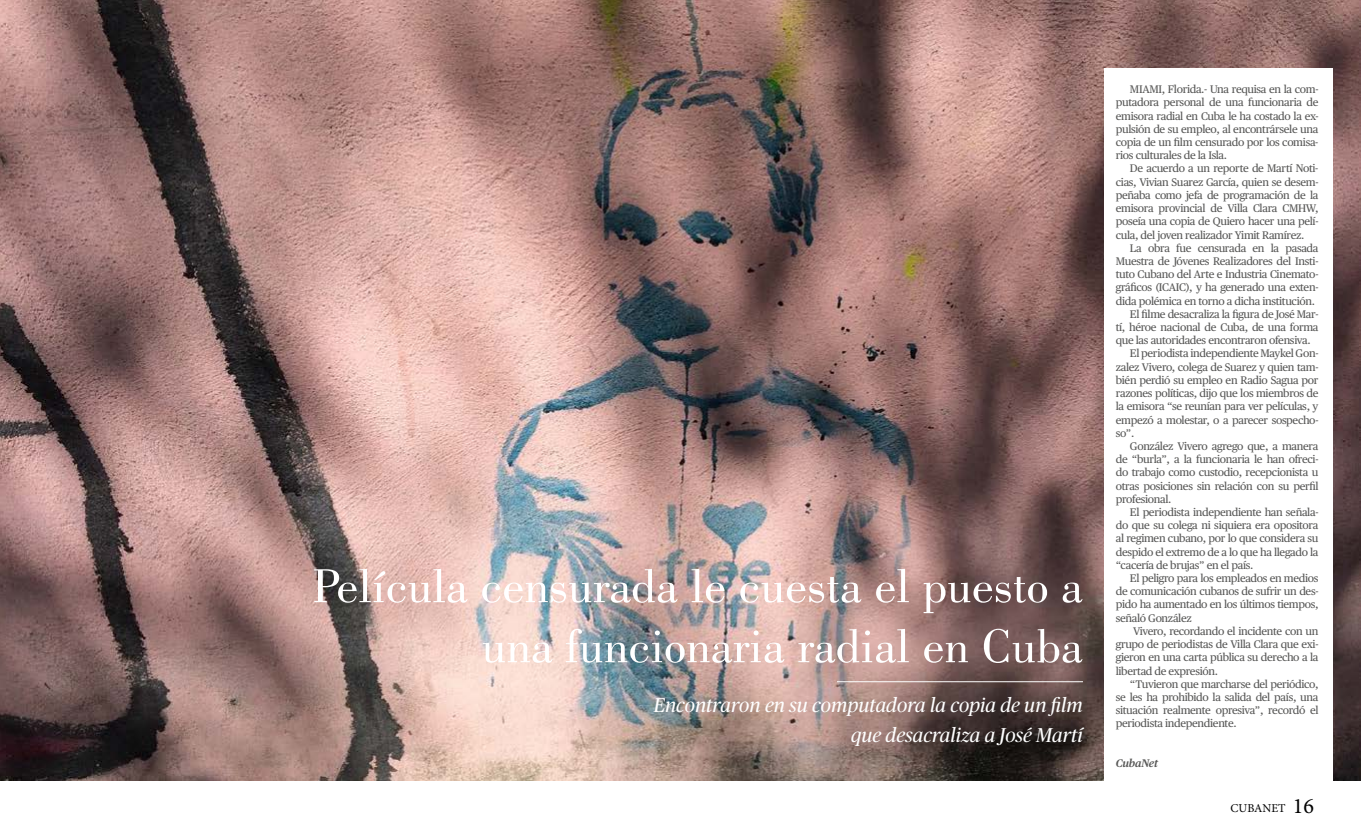
<style>
.page{position:relative;width:1361px;height:837px;background:#fff}
.page>*{position:absolute;margin:0;border:0;box-sizing:border-box;transform-origin:0 0}
.t1{font:50px/60px "Bodoni BT";color:#fff;text-align:right}
.t2{font:italic 20px/30px "Publico";color:#fff;text-align:right}
.t3{font:12px "Minion Pro";color:#000}
.t4{font:11px/13.2px "Publico Text";letter-spacing:-.03em;color:#575756;text-align:justify}
.t5{font:italic 600 11px "Publico Text";letter-spacing:-.02em;color:#575756}
.s1{font-size:22px}
</style>
<div class="page">
<img style="left:0;top:0;width:1361px;height:780px">
<div style="left:1104px;top:68px;width:228px;height:723px;background:#fff"></div>
<hr style="left:837px;top:681px;width:246px;height:1px;background:#fff">
<h1 class="t1" style="left:312px;top:554px;width:772px">Película censurada le cuesta el puesto a una funcionaria radial en Cuba</h1>
<h2 class="t2" style="left:653px;top:690px;width:431px">Encontraron en su computadora la copia de un film que desacraliza a José Martí</h2>
<p class="t4" style="left:1116px;top:83px;width:204px;text-indent:14px">MIAMI, Florida.- Una requisa en la com&shy;putadora personal de una funcionaria de emisora radial en Cuba le ha costado la ex&shy;pulsión de su empleo, al encontrársele una copia de un film censurado por los comisa&shy;rios culturales de la Isla.</p>
<p class="t4" style="left:1116px;top:162px;width:204px;text-indent:14px">De acuerdo a un reporte de Martí Noti&shy;cias, Vivian Suarez García, quien se desem&shy;peñaba como jefa de programación de la emisora provincial de Villa Clara CMHW, poseía una copia de Quiero hacer una pelí&shy;cula, del joven realizador Yimit Ramírez.</p>
<p class="t4" style="left:1130px;top:241px;width:190px">La obra fue censurada en la pasada</p>
<p class="t4" style="left:1116px;top:254px;width:204px">Muestra de Jóvenes Realizadores del Insti-</p>
<p class="t4" style="left:1116px;top:268px;width:204px">tuto Cubano del Arte e Industria Cinemato-</p>
<p class="t4" style="left:1116px;top:281px;width:204px">gráficos (ICAIC), y ha generado una exten-</p>
<p class="t4" style="left:1116px;top:294px;width:201px">dida polémica en torno a dicha institución.</p>
<p class="t4" style="left:1130px;top:307px;width:190px">El filme desacraliza la figura de José Mar-</p>
<p class="t4" style="left:1116px;top:320px;width:204px">tí, héroe nacional de Cuba, de una forma</p>
<p class="t4" style="left:1116px;top:334px;width:196px">que las autoridades encontraron ofensiva.</p>
<p class="t4" style="left:1130px;top:347px;width:190px">El periodista independiente Maykel Gon-</p>
<p class="t4" style="left:1116px;top:360px;width:204px">zalez Vivero, colega de Suarez y quien tam-</p>
<p class="t4" style="left:1116px;top:373px;width:204px">bién perdió su empleo en Radio Sagua por</p>
<p class="t4" style="left:1116px;top:386px;width:204px">razones políticas, dijo que los miembros de</p>
<p class="t4" style="left:1116px;top:400px;width:204px">la emisora “se reunían para ver películas, y</p>
<p class="t4" style="left:1116px;top:413px;width:204px">empezó a molestar, o a parecer sospecho-</p>
<p class="t4" style="left:1116px;top:426px;width:20px">so”.</p>
<p class="t4" style="left:1130px;top:439px;width:190px">González Vivero agrego que, a manera</p>
<p class="t4" style="left:1116px;top:452px;width:204px">de “burla”, a la funcionaria le han ofreci-</p>
<p class="t4" style="left:1116px;top:466px;width:204px">do trabajo como custodio, recepcionista u</p>
<p class="t4" style="left:1116px;top:479px;width:204px">otras posiciones sin relación con su perfil</p>
<p class="t4" style="left:1116px;top:492px;width:57px">profesional.</p>
<p class="t4" style="left:1130px;top:505px;width:190px">El periodista independiente han señala-</p>
<p class="t4" style="left:1116px;top:518px;width:204px">do que su colega ni siquiera era opositora</p>
<p class="t4" style="left:1116px;top:532px;width:204px">al regimen cubano, por lo que considera su</p>
<p class="t4" style="left:1116px;top:545px;width:204px">despido el extremo de a lo que ha llegado la</p>
<p class="t4" style="left:1116px;top:558px;width:139px">“cacería de brujas” en el país.</p>
<p class="t4" style="left:1130px;top:571px;width:190px">El peligro para los empleados en medios</p>
<p class="t4" style="left:1116px;top:584px;width:204px">de comunicación cubanos de sufrir un des-</p>
<p class="t4" style="left:1116px;top:598px;width:204px">pido ha aumentado en los últimos tiempos,</p>
<p class="t4" style="left:1116px;top:611px;width:77px">señaló González</p>
<p class="t4" style="left:1133px;top:624px;width:187px">Vivero, recordando el incidente con un</p>
<p class="t4" style="left:1116px;top:637px;width:204px">grupo de periodistas de Villa Clara que exi-</p>
<p class="t4" style="left:1116px;top:650px;width:204px">gieron en una carta pública su derecho a la</p>
<p class="t4" style="left:1116px;top:664px;width:104px">libertad de expresión.</p>
<p class="t4" style="left:1130px;top:677px;width:190px">“Tuvieron que marcharse del periódico,</p>
<p class="t4" style="left:1116px;top:690px;width:204px">se les ha prohibido la salida del país, una</p>
<p class="t4" style="left:1116px;top:703px;width:204px">situación realmente opresiva”, recordó el</p>
<p class="t4" style="left:1116px;top:716px;width:122px">periodista independiente.</p>
<p class="t5" style="left:1116px;top:756px;width:44px">CubaNet</p>
<p class="t3" style="left:1230px;top:800px;width:85px">CUBANET <span class="s1">16</span></p>
</div>
